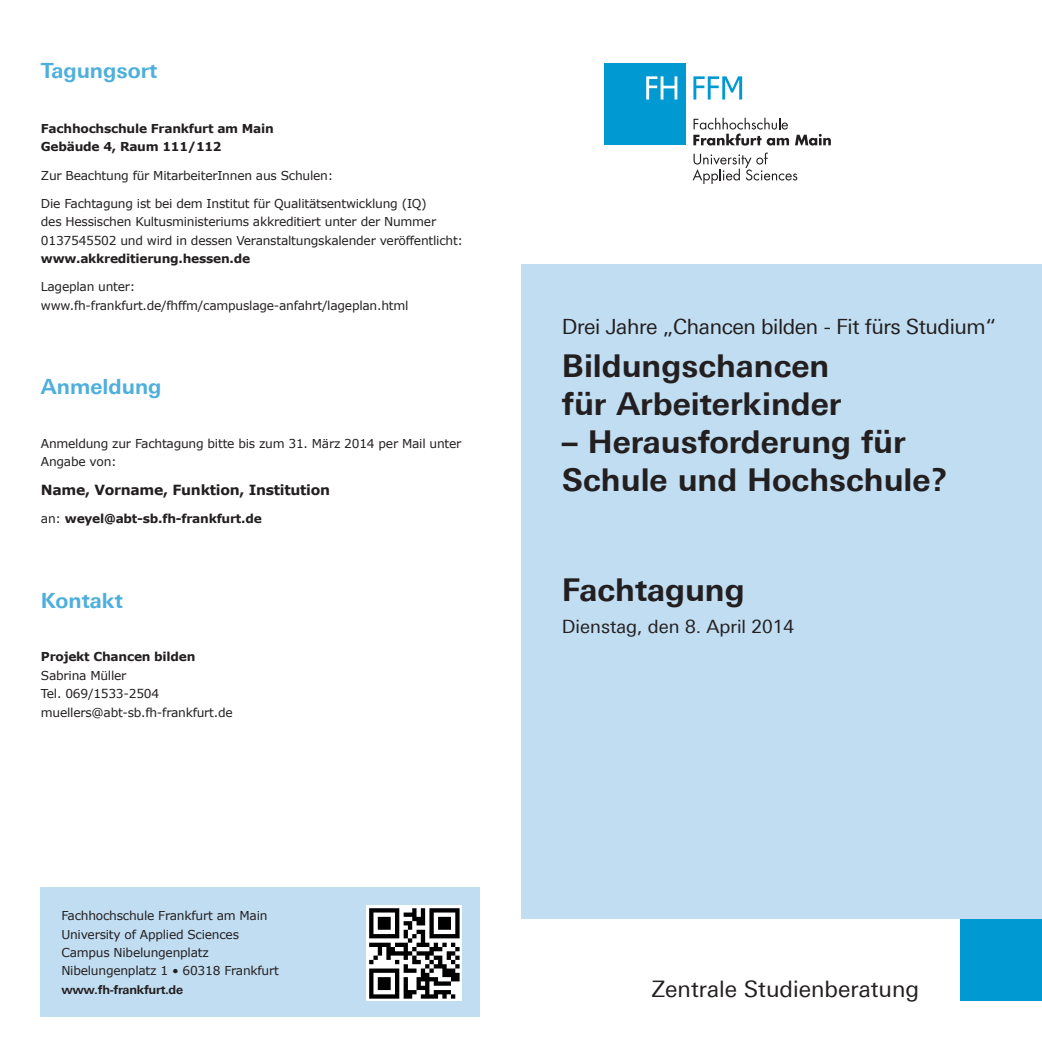
<style>
.page{position:relative;width:1042px;height:1042px;background:#fff}
.page>*{position:absolute;margin:0;border:0;box-sizing:border-box;transform-origin:0 0}
.t1{font:700 31.5px/37.8px "Linotype Univers 630";color:#231f20}
.t2{font:22.75px "Linotype Univers 430";color:#231f20}
.t3{font:21px "Linotype Univers 430";letter-spacing:-.02em;color:#231f20}
.t4{font:700 21px "Linotype Univers 630";color:#4eafdd}
.t5{font:18.38px "Linotype Univers 430";color:#231f20}
.t6{font:700 14px "Verdana";letter-spacing:-.02em;color:#231f20}
.t7{font:12.25px/18.4px "Verdana";letter-spacing:-.02em;color:#231f20}
.t8{font:700 12.25px/18.4px "Verdana";letter-spacing:-.02em;color:#231f20}
.t9{font:700 12.25px "Linotype Univers 630";letter-spacing:-.02em;color:#231f20}
.s1{font-weight:400}
</style>
<div class="page">
<div style="left:604px;top:63px;width:82px;height:82px;background:#0099d2"></div>
<svg style="left:646px;top:76px;width:31px;height:24px"></svg>
<svg style="left:693px;top:76px;width:49px;height:24px"></svg>
<svg style="left:693px;top:118px;width:96px;height:28px"></svg>
<svg style="left:795px;top:134px;width:36px;height:12px"></svg>
<svg style="left:692px;top:153px;width:105px;height:31px"></svg>
<div style="left:960px;top:919px;width:82px;height:82px;background:#0099d2"></div>
<div style="left:521px;top:264px;width:521px;height:655px;background:#c1ddf1"></div>
<div style="left:41px;top:888px;width:439px;height:129px;background:#c1ddf1"></div>
<svg style="left:367px;top:906px;width:95px;height:95px"></svg>
<svg style="left:369px;top:908px;width:90px;height:90px;background:#7c7c7c"></svg>
<h3 class="t4" style="left:41px;top:58px;width:118px">Tagungsort</h3>
<p class="t8" style="left:41px;top:119px;width:234px">Fachhochschule Frankfurt am Main<br>Gebäude 4, Raum 111/112</p>
<p class="t7" style="left:41px;top:166px;width:294px">Zur Beachtung für MitarbeiterInnen aus Schulen:</p>
<p class="t7" style="left:41px;top:194px;width:424px">Die Fachtagung ist bei dem Institut für Qualitätsentwicklung (IQ)<br>des Hessischen Kultusministeriums akkreditiert unter der Nummer<br>0137545502 und wird in dessen Veranstaltungskalender veröffentlicht:</p>
<p class="t8" style="left:41px;top:249px;width:211px">www.akkreditierung.hessen.de</p>
<p class="t7" style="left:41px;top:277px;width:369px">Lageplan unter: www.fh-frankfurt.de/fhffm/campuslage-anfahrt/lageplan.html</p>
<h3 class="t4" style="left:41px;top:374px;width:122px">Anmeldung</h3>
<p class="t7" style="left:41px;top:434px;width:422px">Anmeldung zur Fachtagung bitte bis zum 31. März 2014 per Mail unter<br>Angabe von:</p>
<p class="t6" style="left:41px;top:480px;width:291px">Name, Vorname, Funktion, Institution</p>
<p class="t8" style="left:41px;top:509px;width:222px"><span class="s1">an:</span> weyel@abt-sb.fh-frankfurt.de</p>
<h3 class="t4" style="left:41px;top:587px;width:83px">Kontakt</h3>
<p class="t8" style="left:41px;top:647px;width:156px">Projekt Chancen bilden</p>
<p class="t7" style="left:41px;top:666px;width:193px">Sabrina Müller<br>Tel. 069/1533-2504 muellers@abt-sb.fh-frankfurt.de</p>
<p class="t7" style="left:61px;top:906px;width:219px">Fachhochschule Frankfurt am Main<br>University of Applied Sciences<br>Campus Nibelungenplatz<br>Nibelungenplatz 1 • 60318 Frankfurt</p>
<p class="t9" style="left:61px;top:982px;width:123px">www.fh-frankfurt.de</p>
<h3 class="t3" style="left:562px;top:315px;width:436px">Drei Jahre „Chancen bilden - Fit fürs Studium“</h3>
<h1 class="t1" style="left:562px;top:347px;width:281px">Bildungschancen für Arbeiterkinder</h1>
<h1 class="t1" style="left:562px;top:422px;width:387px">– Herausforderung für<br>Schule und Hochschule?</h1>
<h1 class="t1" style="left:562px;top:571px;width:184px">Fachtagung</h1>
<h3 class="t5" style="left:562px;top:616px;width:234px">Dienstag, den 8. April 2014</h3>
<h2 class="t2" style="left:652px;top:976px;width:269px">Zentrale Studienberatung</h2>
</div>
